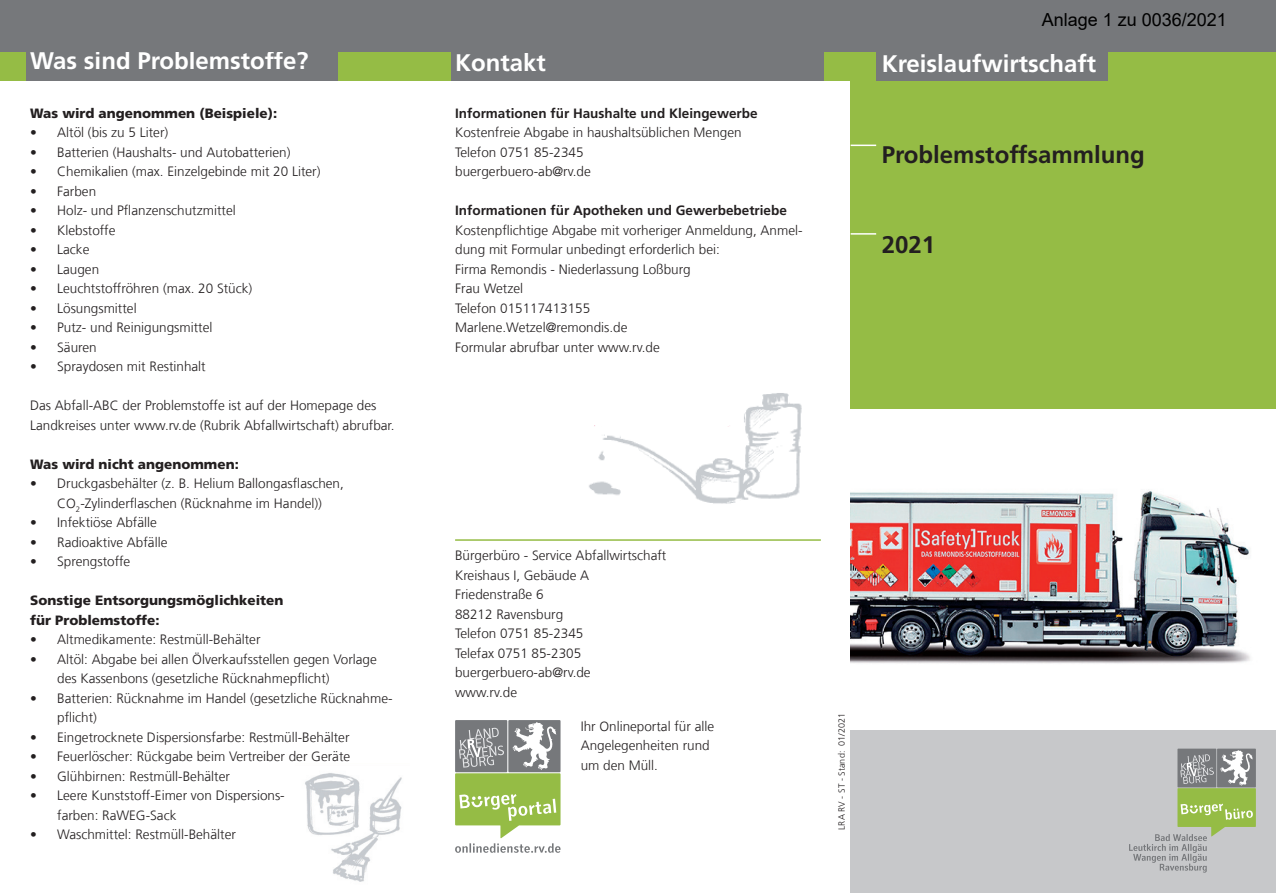
<style>
.page{position:relative;width:1276px;height:893px;background:#fff}
.page>*{position:absolute;margin:0;border:0;box-sizing:border-box;transform-origin:0 0}
.t1{font:700 24px "Frutiger LT Com";color:#fff}
.t2{font:700 24px "Frutiger LT Com";color:#231f20}
.t3{font:18px "Arial";color:#000}
.t4{font:300 13.5px/19.5px "Frutiger LT Com";color:#231f20}
.t5{font:900 13.5px/19.5px "Frutiger LT Com";color:#231f20}
.t6{font:700 13.5px "Frutiger LT Com";color:#231f20}
.t7{font:300 9px "Frutiger LT Com";letter-spacing:.015em;color:#231f20}
</style>
<div class="page">
<img style="left:305px;top:773px;width:97px;height:109px">
<img style="left:589px;top:393px;width:213px;height:111px">
<div style="left:0;top:0;width:850px;height:81px;background:#95bc45"></div>
<div style="left:451px;top:0;width:373px;height:81px;background:#76787b"></div>
<div style="left:26px;top:0;width:312px;height:81px;background:#76787b"></div>
<div style="left:0;top:0;width:425px;height:51px;background:#76787b"></div>
<div style="left:850px;top:0;width:426px;height:893px;background:#95bc45"></div>
<div style="left:425px;top:0;width:851px;height:51px;background:#76787b"></div>
<div style="left:876px;top:0;width:231px;height:81px;background:#76787b"></div>
<svg style="left:850px;top:145px;width:26px;height:1px"></svg>
<hr style="left:850px;top:233px;width:26px;height:2px;background:#fff">
<div style="left:850px;top:729px;width:426px;height:164px;background:#c7c8ca"></div>
<div style="left:1177px;top:749px;width:39px;height:38px;background:#76787b"></div>
<div style="left:1217px;top:749px;width:39px;height:38px;background:#7d7f82"></div>
<svg style="left:1129px;top:750px;width:126px;height:123px"></svg>
<img style="left:850px;top:409px;width:426px;height:320px">
<div style="left:455px;top:720px;width:52px;height:52px;background:#76787b"></div>
<div style="left:508px;top:720px;width:52px;height:52px;background:#76787b"></div>
<svg style="left:455px;top:722px;width:105px;height:131px"></svg>
<hr style="left:455px;top:539px;width:366px;height:2px;background:#95bc45">
<h1 class="t1" style="left:30px;top:46px;width:280px">Was sind Problemstoffe?</h1>
<p class="t5" style="left:30px;top:103px;width:248px">Was wird angenommen (Beispiele):</p>
<p class="t4" style="left:30px;top:123px;width:140px">• Altöl (bis zu 5 Liter)</p>
<p class="t4" style="left:30px;top:142px;width:262px">• Batterien (Haushalts- und Autobatterien)</p>
<p class="t4" style="left:30px;top:162px;width:292px">• Chemikalien (max. Einzelgebinde mit 20 Liter)</p>
<p class="t4" style="left:30px;top:181px;width:68px">• Farben</p>
<p class="t4" style="left:30px;top:201px;width:207px">• Holz- und Pflanzenschutzmittel</p>
<p class="t4" style="left:30px;top:220px;width:87px">• Klebstoffe</p>
<p class="t4" style="left:30px;top:240px;width:61px">• Lacke</p>
<p class="t4" style="left:30px;top:259px;width:71px">• Laugen</p>
<p class="t4" style="left:30px;top:279px;width:224px">• Leuchtstoffröhren (max. 20 Stück)</p>
<p class="t4" style="left:30px;top:298px;width:108px">• Lösungsmittel</p>
<p class="t4" style="left:30px;top:318px;width:184px">• Putz- und Reinigungsmittel</p>
<p class="t4" style="left:30px;top:337px;width:68px">• Säuren</p>
<p class="t4" style="left:30px;top:357px;width:177px">• Spraydosen mit Restinhalt</p>
<p class="t4" style="left:30px;top:396px;width:366px">Das Abfall-ABC der Problemstoffe ist auf der Homepage des<br>Landkreises unter www.rv.de (Rubrik Abfallwirtschaft) abrufbar.</p>
<p class="t5" style="left:30px;top:454px;width:210px">Was wird nicht angenommen:</p>
<p class="t4" style="left:30px;top:473px;width:315px;text-align:center">• Druckgasbehälter (z. B. Helium Ballongasflaschen,<br>CO<sub>2</sub>-Zylinderflaschen (Rücknahme im Handel))</p>
<p class="t4" style="left:30px;top:513px;width:128px">• Infektiöse Abfälle</p>
<p class="t4" style="left:30px;top:532px;width:139px">• Radioaktive Abfälle</p>
<p class="t4" style="left:30px;top:552px;width:102px">• Sprengstoffe</p>
<p class="t5" style="left:30px;top:591px;width:255px">Sonstige Entsorgungsmöglichkeiten für Problemstoffe:</p>
<p class="t4" style="left:30px;top:630px;width:232px">• Altmedikamente: Restmüll-Behälter</p>
<p class="t4" style="left:57px;top:649px;width:321px;text-indent:-27px">• Altöl: Abgabe bei allen Ölverkaufsstellen gegen Vorlage des Kassenbons (gesetzliche Rücknahmepflicht)</p>
<p class="t4" style="left:57px;top:688px;width:337px;text-indent:-27px">• Batterien: Rücknahme im Handel (gesetzliche Rücknahme&shy;pflicht)</p>
<p class="t4" style="left:30px;top:727px;width:321px">• Eingetrocknete Dispersionsfarbe: Restmüll-Behälter</p>
<p class="t4" style="left:30px;top:747px;width:322px">• Feuerlöscher: Rückgabe beim Vertreiber der Geräte</p>
<p class="t4" style="left:30px;top:766px;width:201px">• Glühbirnen: Restmüll-Behälter</p>
<p class="t4" style="left:57px;top:786px;width:229px;text-indent:-27px">• Leere Kunststoff-Eimer von Dispersions&shy;farben: RaWEG-Sack</p>
<p class="t4" style="left:30px;top:825px;width:207px">• Waschmittel: Restmüll-Behälter</p>
<h1 class="t1" style="left:455px;top:48px;width:92px">Kontakt</h1>
<p class="t6" style="left:455px;top:105px;width:304px">Informationen für Haushalte und Kleingewerbe</p>
<p class="t4" style="left:455px;top:123px;width:288px">Kostenfreie Abgabe in haushaltsüblichen Mengen<br>Telefon 0751 85-2345<br>buergerbuero-ab@rv.de</p>
<p class="t6" style="left:455px;top:202px;width:333px">Informationen für Apotheken und Gewerbebetriebe</p>
<p class="t4" style="left:455px;top:220px;width:349px">Kostenpflichtige Abgabe mit vorheriger Anmeldung, Anmel&shy;dung mit Formular unbedingt erforderlich bei:<br>Firma Remondis - Niederlassung Loßburg<br>Frau Wetzel<br>Telefon 015117413155<br>Marlene.Wetzel@remondis.de<br>Formular abrufbar unter www.rv.de</p>
<h2 class="t3" style="left:1041px;top:7px;width:187px">Anlage 1 zu 0036/2021</h2>
<h1 class="t1" style="left:881px;top:49px;width:216px">Kreislaufwirtschaft</h1>
<h1 class="t2" style="left:881px;top:140px;width:265px">Problemstoffsammlung</h1>
<h1 class="t2" style="left:881px;top:230px;width:55px">2021</h1>
<p class="t4" style="left:455px;top:546px;width:213px">Bürgerbüro - Service Abfallwirtschaft<br>Kreishaus I, Gebäude A<br>Friedenstraße 6<br>88212 Ravensburg<br>Telefon 0751 85-2345<br>Telefax 0751 85-2305 buergerbuero-ab@rv.de<br>www.rv.de</p>
<p class="t4" style="left:580px;top:716px;width:135px">Ihr Onlineportal für alle<br>Angelegenheiten rund um den Müll.</p>
<p class="t7" style="left:836px;top:830px;width:118px;rotate:-90deg">LRA RV - ST - Stand: 01/2021</p>
</div>
